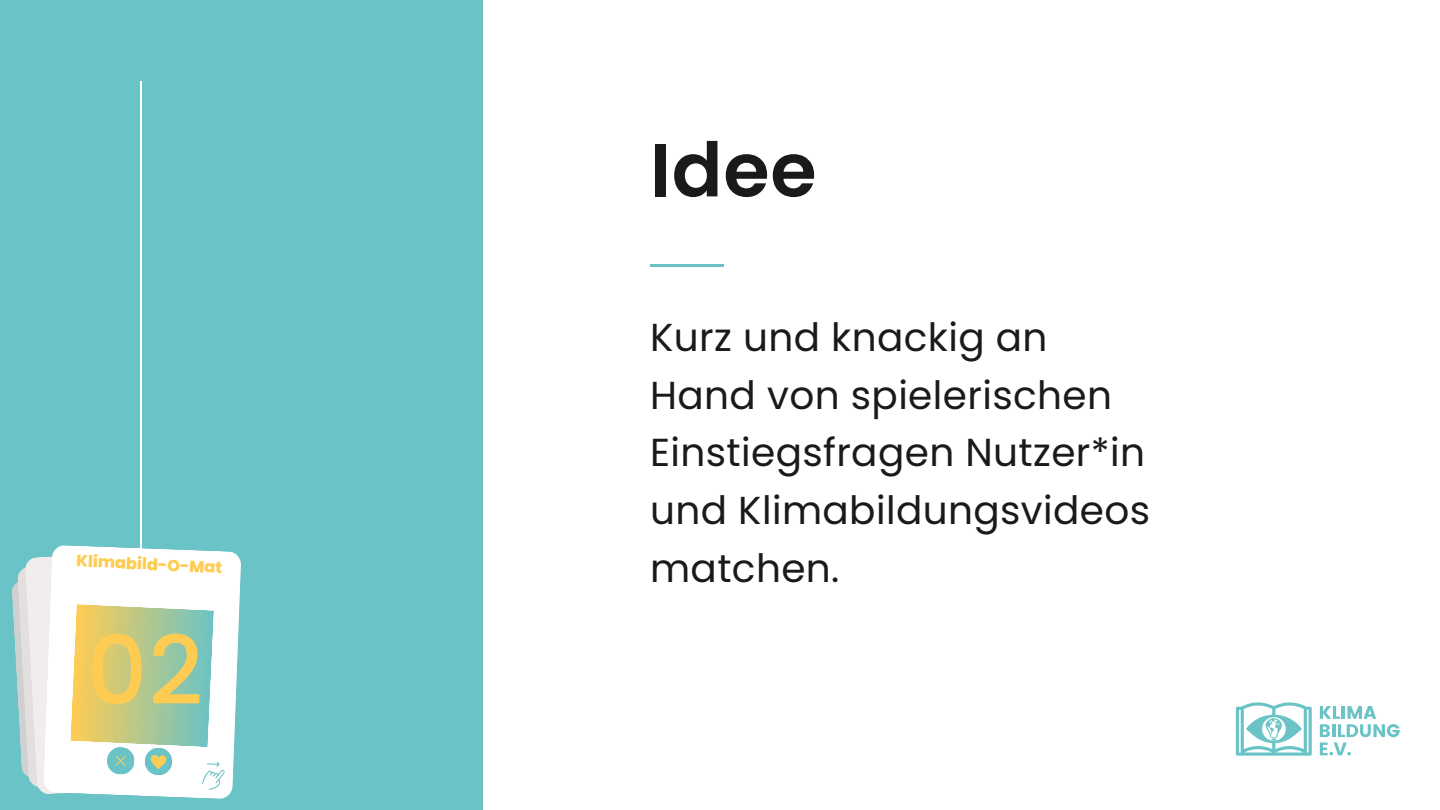
<style>
.page{position:relative;width:1440px;height:810px;background:#fff}
.page>*{position:absolute;margin:0;border:0;box-sizing:border-box;transform-origin:0 0}
.t1{font:500 95px "Poppins";color:#ffcc53}
.t2{font:600 75px "Poppins";color:#1a1a1a}
.t3{font:39px/57.8px "Poppins";letter-spacing:.01em;color:#1a1a1a}
.t4{font:800 16.2px "Poppins";color:#ffcc53}
</style>
<div class="page">
<div style="left:0;top:0;width:483px;height:810px;background:#6ac3c6"></div>
<hr style="left:140px;top:81px;width:1px;height:486px;background:#fff">
<svg style="left:1320px;top:706px;width:80px;height:49px"></svg>
<svg style="left:1236px;top:702px;width:76px;height:54px"></svg>
<svg style="left:53px;top:545px;width:188px;height:254px;fill:#fff"></svg>
<svg style="left:12px;top:552px;width:213px;height:242px;background:#d7e3cd"></svg>
<hr style="left:650px;top:264px;width:74px;height:2px;background:#6ac3c6">
<p class="t4" style="left:77px;top:549px;width:148px;rotate:3deg">Klimabild-O-Mat</p>
<h1 class="t1" style="left:87px;top:605px;width:118px">02</h1>
<h2 class="t2" style="left:650px;top:118px;width:168px">Idee</h2>
<p class="t3" style="left:650px;top:308px;width:502px">Kurz und knackig an<br>Hand von spielerischen<br>Einstiegsfragen Nutzer*in und Klimabildungsvideos matchen.</p>
</div>
